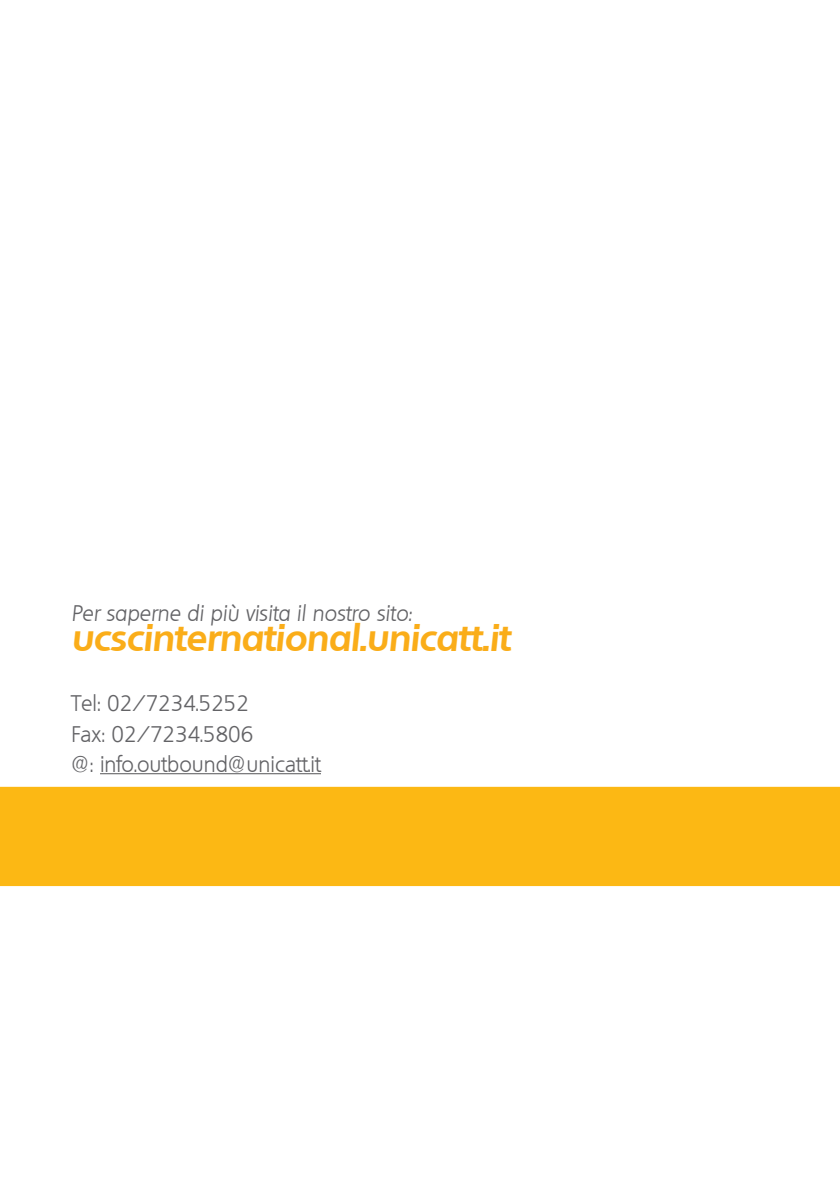
<style>
.page{position:relative;width:840px;height:1191px;background:#fff}
.page>*{position:absolute;margin:0;border:0;box-sizing:border-box;transform-origin:0 0}
.t1{font:italic 700 36px "Quebec";color:#faad19}
.t2{font:300 22px "Quebec";color:#636366}
.t3{font:italic 300 22px "Quebec";color:#636366}
</style>
<div class="page">
<div style="left:0;top:787px;width:839px;height:99px;background:#fcb814"></div>
<hr style="left:100px;top:773px;width:221px;height:1px;background:#636366">
<p class="t3" style="left:71px;top:599px;width:342px">Per saperne di più visita il nostro sito:</p>
<p class="t1" style="left:71px;top:615px;width:440px">ucscinternational.unicatt.it</p>
<p class="t2" style="left:71px;top:689px;width:179px">Tel: 02/7234.5252</p>
<p class="t2" style="left:71px;top:719px;width:183px">Fax: 02/7234.5806</p>
<p class="t2" style="left:71px;top:749px;width:251px">@: info.outbound@unicatt.it</p>
</div>
